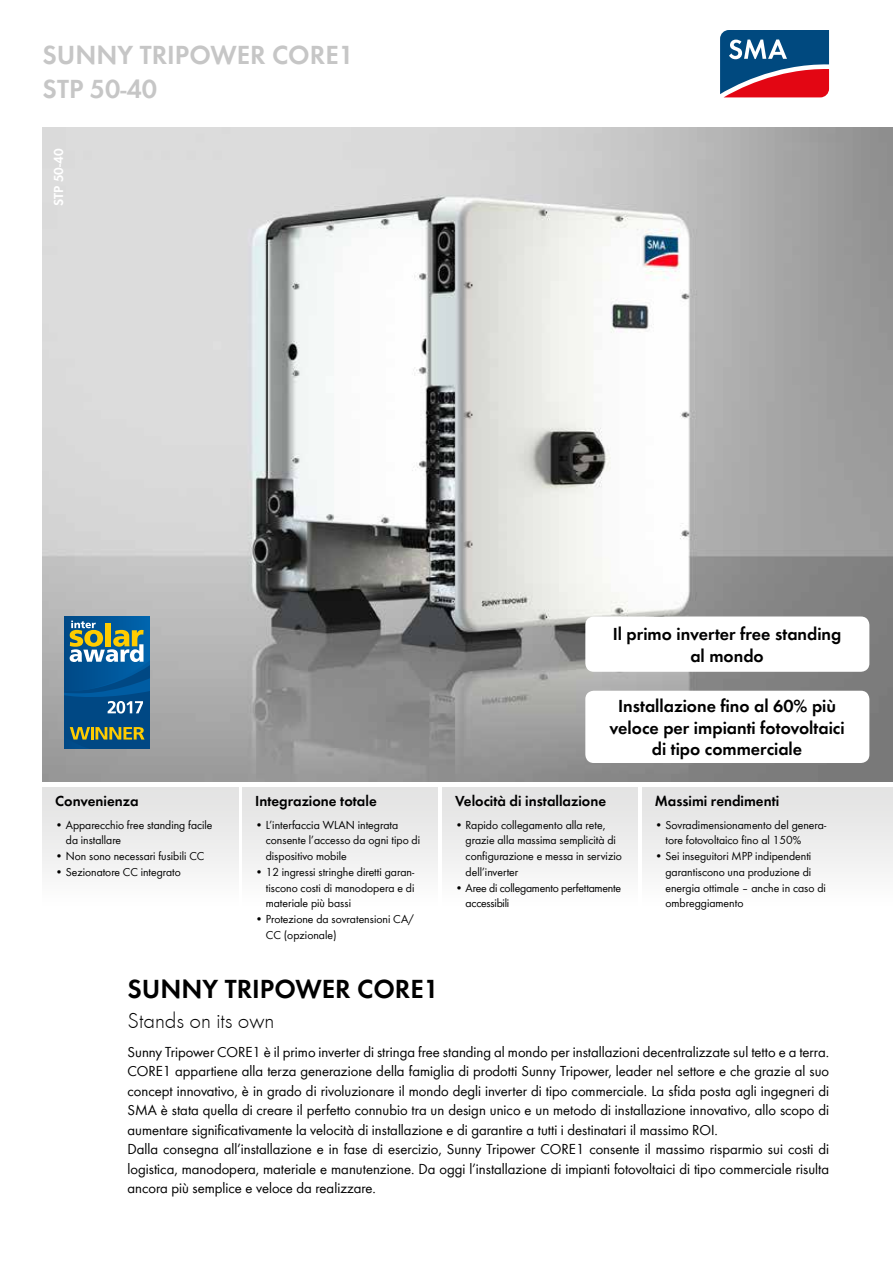
<style>
.page{position:relative;width:893px;height:1263px;background:#fff}
.page>*{position:absolute;margin:0;border:0;box-sizing:border-box;transform-origin:0 0}
.t1{font:600 27px/34.5px "SMA Futura Global";color:#c6c6c6}
.t2{font:600 27px "SMA Futura Global";color:#000}
.t3{font:300 22.5px "SMA Futura Global";color:#000}
.t4{font:600 18px/21.6px "SMA Futura Global";color:#000;text-align:center}
.t5{font:15px/19.5px "SMA Futura Global";color:#000}
.t6{font:600 15px "SMA Futura Global";color:#000}
.t7{font:600 13.5px "SMA Futura Global";color:#fff}
.t8{font:12px/15.8px "SMA Futura Global";color:#000}
.t9{font:12px/15.8px "SMA Futura Global";letter-spacing:-.02em;color:#000}
</style>
<div class="page">
<img style="left:43px;top:128px;width:850px;height:654px">
<div style="left:43px;top:787px;width:195px;height:119px;background:linear-gradient(to bottom,#e1e1e1,#fdfdfd)"></div>
<div style="left:242px;top:787px;width:196px;height:119px;background:linear-gradient(to bottom,#e1e1e1,#fdfdfd)"></div>
<div style="left:442px;top:787px;width:196px;height:119px;background:linear-gradient(to bottom,#e1e1e1,#fdfdfd)"></div>
<div style="left:642px;top:787px;width:251px;height:119px;background:linear-gradient(to bottom,#e1e1e1,#fdfdfd)"></div>
<svg style="left:720px;top:30px;width:110px;height:68px;background:#655376"></svg>
<div style="left:65px;top:616px;width:85px;height:132px;background:linear-gradient(to right,#044b88,#0063ad)"></div>
<svg style="left:65px;top:621px;width:85px;height:127px;background:#336c86"></svg>
<div style="left:585px;top:616px;width:284px;height:56px;background:#fff;border-radius:9px"></div>
<div style="left:585px;top:691px;width:284px;height:72px;background:#fff;border-radius:9px"></div>
<h1 class="t1" style="left:43px;top:37px;width:313px">SUNNY TRIPOWER CORE1<br>STP 50-40</h1>
<p class="t7" style="left:51px;top:206px;width:59px;rotate:-90deg">STP 50-40</p>
<p class="t4" style="left:613px;top:622px;width:230px;line-height:22.5px">Il primo inverter free standing al mondo</p>
<p class="t4" style="left:610px;top:695px;width:236px">Installazione fino al 60% più veloce per impianti fotovoltaici di tipo commerciale</p>
<p class="t6" style="left:255px;top:792px;width:123px">Integrazione totale</p>
<p class="t8" style="left:266px;top:816px;width:156px;text-indent:-11px">• L’interfaccia WLAN integrata consente l’accesso da ogni tipo di dispositivo mobile</p>
<p class="t8" style="left:266px;top:864px;width:150px;text-align:justify;text-indent:-11px">• 12 ingressi stringhe diretti garan&shy;tiscono costi di manodopera e di materiale più bassi</p>
<p class="t8" style="left:266px;top:911px;width:150px;text-indent:-11px">• Protezione da sovratensioni CA/<br>CC (opzionale)</p>
<h1 class="t2" style="left:128px;top:973px;width:313px">SUNNY TRIPOWER CORE1</h1>
<h2 class="t3" style="left:128px;top:1007px;width:148px">Stands on its own</h2>
<p class="t5" style="left:128px;top:1042px;width:703px">Sunny Tripower CORE1 è il primo inverter di stringa free standing al mondo per installazioni decentralizzate sul tetto e a terra.<br>CORE1 appartiene alla terza generazione della famiglia di prodotti Sunny Tripower, leader nel settore e che grazie al suo concept innovativo, è in grado di rivoluzionare il mondo degli inverter di tipo commerciale. La sfida posta agli ingegneri di SMA è stata quella di creare il perfetto connubio tra un design unico e un metodo di installazione innovativo, allo scopo di aumentare significativamente la velocità di installazione e di garantire a tutti i destinatari il massimo ROI.<br>Dalla consegna all’installazione e in fase di esercizio, Sunny Tripower CORE1 consente il massimo risparmio sui costi di logistica, manodopera, materiale e manutenzione. Da oggi l’installazione di impianti fotovoltaici di tipo commerciale risulta ancora più semplice e veloce da realizzare.</p>
<p class="t6" style="left:455px;top:792px;width:153px">Velocità di installazione</p>
<p class="t8" style="left:466px;top:816px;width:158px;text-indent:-11px">• Rapido collegamento alla rete, grazie alla massima semplicità di configurazione e messa in servizio dell’inverter</p>
<p class="t9" style="left:466px;top:879px;width:157px;text-indent:-11px">• Aree di collegamento perfettamente accessibili</p>
<p class="t6" style="left:655px;top:792px;width:126px">Massimi rendimenti</p>
<p class="t8" style="left:665px;top:816px;width:162px;text-indent:-11px">• Sovradimensionamento del genera&shy;tore fotovoltaico fino al 150%</p>
<p class="t8" style="left:665px;top:848px;width:162px;text-indent:-11px">• Sei inseguitori MPP indipendenti garantiscono una produzione di energia ottimale – anche in caso di ombreggiamento</p>
<p class="t6" style="left:55px;top:792px;width:85px">Convenienza</p>
<p class="t8" style="left:66px;top:816px;width:148px;text-indent:-11px">• Apparecchio free standing facile da installare</p>
<p class="t8" style="left:55px;top:848px;width:151px">• Non sono necessari fusibili CC</p>
<p class="t8" style="left:55px;top:864px;width:127px">• Sezionatore CC integrato</p>
</div>
